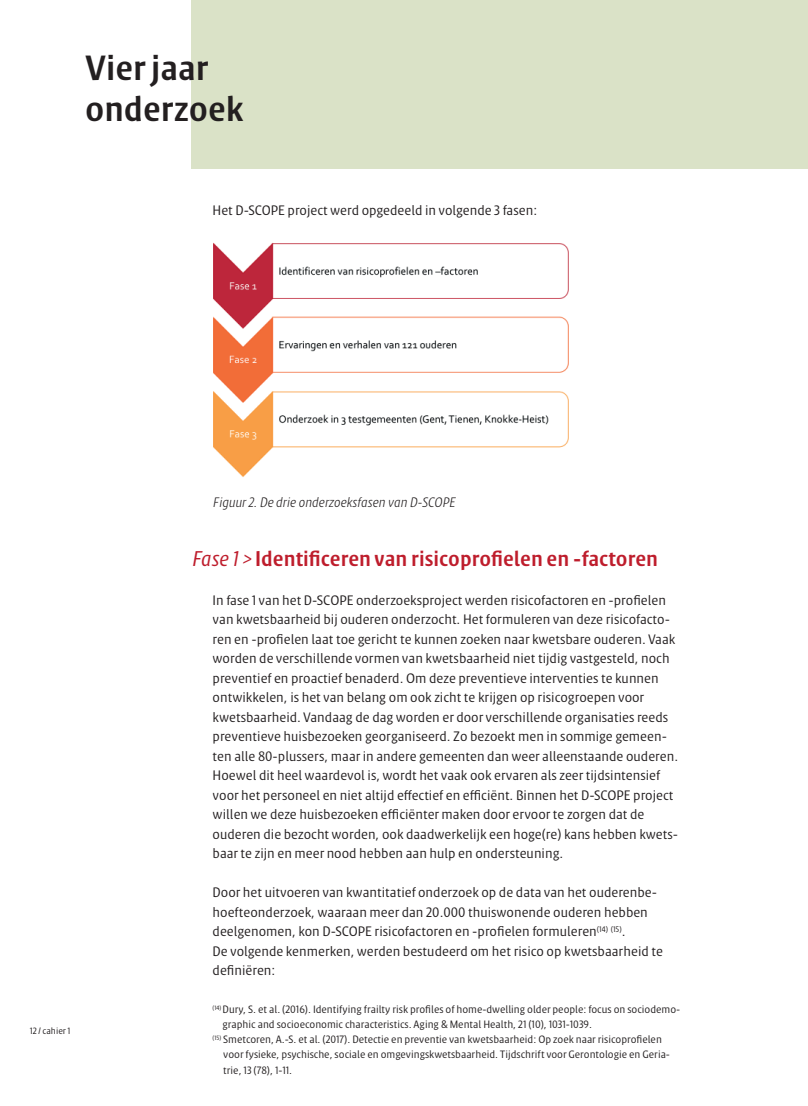
<style>
.page{position:relative;width:808px;height:1106px;background:#fff}
.page>*{position:absolute;margin:0;border:0;box-sizing:border-box;transform-origin:0 0}
.t1{font:700 34.5px/41.4px "Klaus FY";color:#231f20}
.t2{font:700 21px "Klaus FY";color:#be1d2c}
.t3{font:13.5px/19.5px "Klaus FY";color:#231f20}
.t4{font:italic 300 13.5px "Klaus FY";color:#231f20}
.t5{font:10.5px "Klaus FY";color:#231f20}
.t6{font:9px "Klaus FY";color:#231f20}
.s1{font-weight:400;font-style:italic}
</style>
<div class="page">
<div style="left:191px;top:0;width:617px;height:168px;background:#dae2c7"></div>
<img style="left:213px;top:242px;width:356px;height:235px">
<h1 class="t1" style="left:85px;top:45px;width:160px">Vier jaar onderzoek</h1>
<p class="t3" style="left:213px;top:199px;width:326px">Het D-SCOPE project werd opgedeeld in volgende 3 fasen:</p>
<p class="t6" style="left:30px;top:1025px;width:42px">12 / cahier 1</p>
<p class="t4" style="left:213px;top:494px;width:244px">Figuur 2. De drie onderzoeksfasen van D-SCOPE</p>
<h2 class="t2" style="left:191px;top:545px;width:468px"><span class="s1">Fase 1 &gt;</span> Identificeren van risicoprofielen en -factoren</h2>
<p class="t3" style="left:213px;top:589px;width:467px">In fase 1 van het D-SCOPE onderzoeksproject werden risicofactoren en -profielen van kwetsbaarheid bij ouderen onderzocht. Het formuleren van deze risicofacto&shy;ren en -profielen laat toe gericht te kunnen zoeken naar kwetsbare ouderen. Vaak worden de verschillende vormen van kwetsbaarheid niet tijdig vastgesteld, noch preventief en proactief benaderd. Om deze preventieve interventies te kunnen ontwikkelen, is het van belang om ook zicht te krijgen op risicogroepen voor kwetsbaarheid. Vandaag de dag worden er door verschillende organisaties reeds preventieve huisbezoeken georganiseerd. Zo bezoekt men in sommige gemeen&shy;ten alle 80-plussers, maar in andere gemeenten dan weer alleenstaande ouderen.<br>Hoewel dit heel waardevol is, wordt het vaak ook ervaren als zeer tijdsintensief voor het personeel en niet altijd effectief en efficiënt. Binnen het D-SCOPE project willen we deze huisbezoeken efficiënter maken door ervoor te zorgen dat de ouderen die bezocht worden, ook daadwerkelijk een hoge(re) kans hebben kwets&shy;baar te zijn en meer nood hebben aan hulp en ondersteuning.</p>
<p class="t3" style="left:213px;top:882px;width:452px">Door het uitvoeren van kwantitatief onderzoek op de data van het ouderenbe&shy;hoefteonderzoek, waaraan meer dan 20.000 thuiswonende ouderen hebben deelgenomen, kon D-SCOPE risicofactoren en -profielen formuleren<sup>(14)</sup> <sup>(15)</sup>.<br>De volgende kenmerken, werden bestudeerd om het risico op kwetsbaarheid te definiëren:</p>
<p class="t5" style="left:213px;top:1003px;width:469px"><sup>(14)</sup> Dury, S. et al. (2016). Identifying frailty risk profiles of home-dwelling older people: focus on sociodemo-</p>
<p class="t5" style="left:223px;top:1018px;width:371px">graphic and socioeconomic characteristics. Aging &amp; Mental Health, 21 (10), 1031-1039.</p>
<p class="t5" style="left:213px;top:1033px;width:451px"><sup>(15)</sup> Smetcoren, A.-S. et al. (2017). Detectie en preventie van kwetsbaarheid: Op zoek naar risicoprofielen</p>
<p class="t5" style="left:223px;top:1048px;width:448px">voor fysieke, psychische, sociale en omgevingskwetsbaarheid. Tijdschrift voor Gerontologie en Geria-</p>
<p class="t5" style="left:223px;top:1063px;width:70px">trie, 13 (78), 1-11.</p>
</div>
